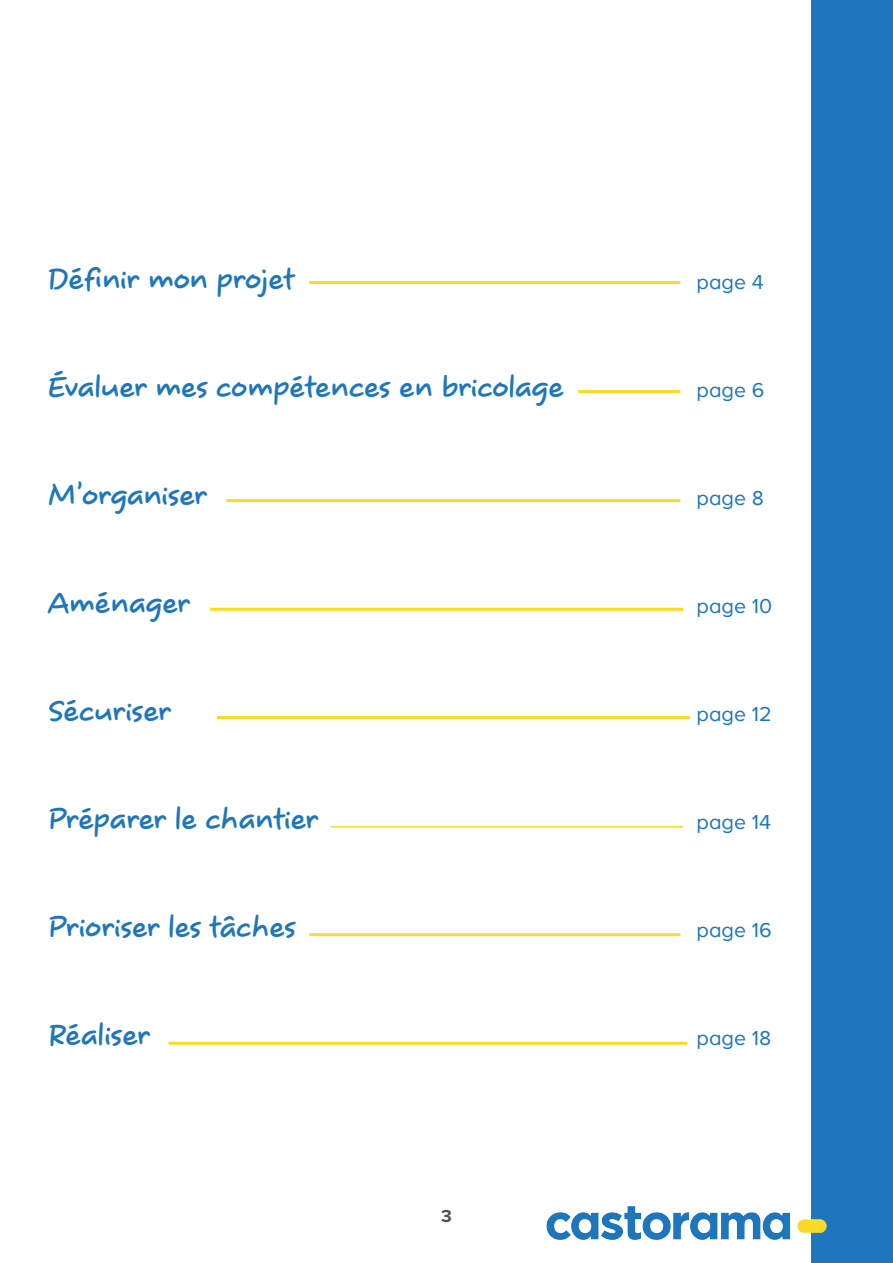
<style>
.page{position:relative;width:893px;height:1263px;background:#fff}
.page>*{position:absolute;margin:0;border:0;box-sizing:border-box;transform-origin:0 0}
.t1{font:30px "Mano";color:#1e76bd}
.t2{font:21px "Casto";color:#1e76bd}
.t3{font:700 18px "Casto";color:#505356}
</style>
<div class="page">
<div style="left:811px;top:0;width:82px;height:1263px;background:#1e76bd"></div>
<img style="left:546px;top:1206px;width:281px;height:34px">
<hr style="left:309px;top:281px;width:371px;height:3px;background:#fadb26">
<hr style="left:578px;top:390px;width:102px;height:3px;background:#fadb26">
<hr style="left:226px;top:499px;width:454px;height:3px;background:#fadb26">
<hr style="left:210px;top:608px;width:473px;height:3px;background:#fadb26">
<hr style="left:217px;top:716px;width:473px;height:3px;background:#fadb26">
<hr style="left:331px;top:826px;width:352px;height:1px;background:#fadb26">
<hr style="left:309px;top:933px;width:371px;height:3px;background:#fadb26">
<hr style="left:168px;top:1042px;width:519px;height:3px;background:#fadb26">
<p class="t1" style="left:48px;top:261px;width:247px">Définir mon projet</p>
<p class="t2" style="left:696px;top:270px;width:69px">page 4</p>
<p class="t1" style="left:48px;top:369px;width:517px">Évaluer mes compétences en bricolage</p>
<p class="t2" style="left:696px;top:378px;width:70px">page 6</p>
<p class="t1" style="left:48px;top:477px;width:160px">M’organiser</p>
<p class="t2" style="left:696px;top:486px;width:69px">page 8</p>
<p class="t1" style="left:48px;top:585px;width:143px">Aménager</p>
<p class="t2" style="left:696px;top:594px;width:77px">page 10</p>
<p class="t1" style="left:48px;top:693px;width:124px">Sécuriser</p>
<p class="t2" style="left:696px;top:702px;width:77px">page 12</p>
<p class="t1" style="left:48px;top:801px;width:272px">Préparer le chantier</p>
<p class="t2" style="left:696px;top:810px;width:76px">page 14</p>
<p class="t1" style="left:48px;top:909px;width:249px">Prioriser les tâches</p>
<p class="t2" style="left:696px;top:918px;width:77px">page 16</p>
<p class="t1" style="left:48px;top:1017px;width:103px">Réaliser</p>
<p class="t2" style="left:696px;top:1026px;width:76px">page 18</p>
<p class="t3" style="left:441px;top:1205px;width:12px">3</p>
</div>
